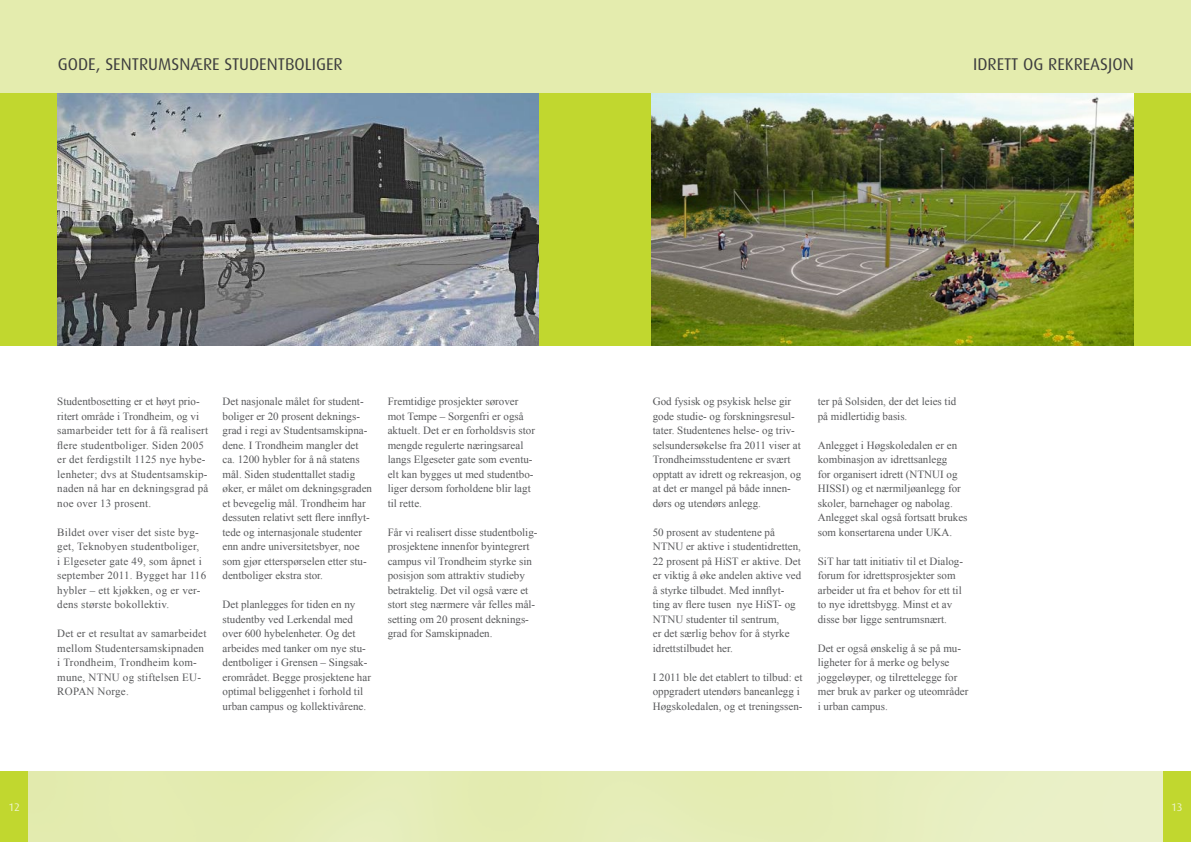
<style>
.page{position:relative;width:1191px;height:842px;background:#fff}
.page>*{position:absolute;margin:0;border:0;box-sizing:border-box;transform-origin:0 0}
.t1{font:17px "Dax";color:#3e3e3f}
.t2{font:11px/14.5px "Times New Roman";color:#57585a}
.t3{font:11px/14.5px "Times New Roman";letter-spacing:.02em;color:#57585a}
.t4{font:11px "Dax";color:#edf3cb}
</style>
<div class="page">
<div style="left:0;top:771px;width:28px;height:71px;background:#c1d72f"></div>
<div style="left:1162px;top:771px;width:29px;height:71px;background:#c1d72f"></div>
<div style="left:595px;top:771px;width:567px;height:71px;background:linear-gradient(to right,#e3ebb1,#eaf0c9)"></div>
<div style="left:0;top:0;width:1191px;height:346px;background:#e4ecae"></div>
<div style="left:0;top:94px;width:596px;height:252px;background:#c1d72f"></div>
<div style="left:596px;top:94px;width:595px;height:252px;background:#c1d72f"></div>
<img style="left:58px;top:94px;width:481px;height:252px">
<img style="left:651px;top:94px;width:482px;height:252px">
<h1 class="t1" style="left:58px;top:54px;width:286px">GODE, SENTRUMSNÆRE STUDENTBOLIGER</h1>
<h1 class="t1" style="left:973px;top:54px;width:162px">IDRETT OG REKREASJON</h1>
<p class="t3" style="left:57px;top:394px;width:152px">Studentbosetting er et høyt prio&shy;ritert område i Trondheim, og vi samarbeider tett for å få realisert flere studentboliger. Siden 2005 er det ferdigstilt 1125 nye hybe&shy;lenheter; dvs at Studentsamskip&shy;naden nå har en dekningsgrad på noe over 13 prosent.</p>
<p class="t3" style="left:57px;top:525px;width:150px">Bildet over viser det siste byg&shy;get, Teknobyen studentboliger,<br>i Elgeseter gate 49, som åpnet i september 2011. Bygget har 116 hybler – ett kjøkken, og er ver&shy;dens største bokollektiv.</p>
<p class="t3" style="left:57px;top:626px;width:151px">Det er et resultat av samarbeidet mellom Studentersamskipnaden i Trondheim, Trondheim kom&shy;mune, NTNU og stiftelsen EU-<br>ROPAN Norge.</p>
<p class="t2" style="left:222px;top:394px;width:151px">Det nasjonale målet for student&shy;boliger er 20 prosent deknings&shy;grad i regi av Studentsamskipna&shy;dene. I Trondheim mangler det ca. 1200 hybler for å nå statens mål. Siden studenttallet stadig øker, er målet om dekningsgraden et bevegelig mål. Trondheim har dessuten relativt sett flere innflyt&shy;tede og internasjonale studenter enn andre universitetsbyer, noe som gjør etterspørselen etter stu&shy;dentboliger ekstra stor.</p>
<p class="t2" style="left:222px;top:597px;width:150px">Det planlegges for tiden en ny studentby ved Lerkendal med over 600 hybelenheter. Og det arbeides med tanker om nye stu&shy;dentboliger i Grensen – Singsak&shy;erområdet. Begge prosjektene har optimal beliggenhet i forhold til urban campus og kollektivårene.</p>
<p class="t2" style="left:388px;top:394px;width:149px">Fremtidige prosjekter sørover mot Tempe – Sorgenfri er også aktuelt. Det er en forholdsvis stor mengde regulerte næringsareal langs Elgeseter gate som eventu&shy;elt kan bygges ut med studentbo&shy;liger dersom forholdene blir lagt til rette.</p>
<p class="t2" style="left:388px;top:525px;width:151px">Får vi realisert disse studentbolig&shy;prosjektene innenfor byintegrert campus vil Trondheim styrke sin posisjon som attraktiv studieby betraktelig. Det vil også være et stort steg nærmere vår felles mål&shy;setting om 20 prosent deknings&shy;grad for Samskipnaden.</p>
<p class="t2" style="left:653px;top:394px;width:150px">God fysisk og psykisk helse gir gode studie- og forskningsresul&shy;tater. Studentenes helse- og triv&shy;selsundersøkelse fra 2011 viser at<br>Trondheimsstudentene er svært opptatt av idrett og rekreasjon, og at det er mangel på både innen&shy;dørs og utendørs anlegg.</p>
<p class="t2" style="left:653px;top:525px;width:150px">50 prosent av studentene på<br>NTNU er aktive i studentidretten,<br>22 prosent på HiST er aktive. Det er viktig å øke andelen aktive ved å styrke tilbudet. Med innflyt&shy;ting av flere tusen nye HiST- og<br>NTNU studenter til sentrum,<br>er det særlig behov for å styrke idrettstilbudet her.</p>
<p class="t2" style="left:653px;top:670px;width:151px">I 2011 ble det etablert to tilbud: et oppgradert utendørs baneanlegg i<br>Høgskoledalen, og et treningssen-</p>
<p class="t2" style="left:818px;top:394px;width:140px">ter på Solsiden, der det leies tid på midlertidig basis.</p>
<p class="t2" style="left:818px;top:438px;width:151px">Anlegget i Høgskoledalen er en kombinasjon av idrettsanlegg<br>for organisert idrett (NTNUI og<br>HISSI) og et nærmiljøanlegg for skoler, barnehager og nabolag.<br>Anlegget skal også fortsatt brukes som konsertarena under UKA.</p>
<p class="t2" style="left:818px;top:554px;width:147px">SiT har tatt initiativ til et Dialog&shy;forum for idrettsprosjekter som arbeider ut fra et behov for ett til to nye idrettsbygg. Minst et av disse bør ligge sentrumsnært.</p>
<p class="t2" style="left:818px;top:641px;width:152px">Det er også ønskelig å se på mu&shy;ligheter for å merke og belyse joggeløyper, og tilrettelegge for mer bruk av parker og uteområder i urban campus.</p>
<p class="t4" style="left:8px;top:800px;width:13px">12</p>
<p class="t4" style="left:1171px;top:800px;width:13px">13</p>
</div>
